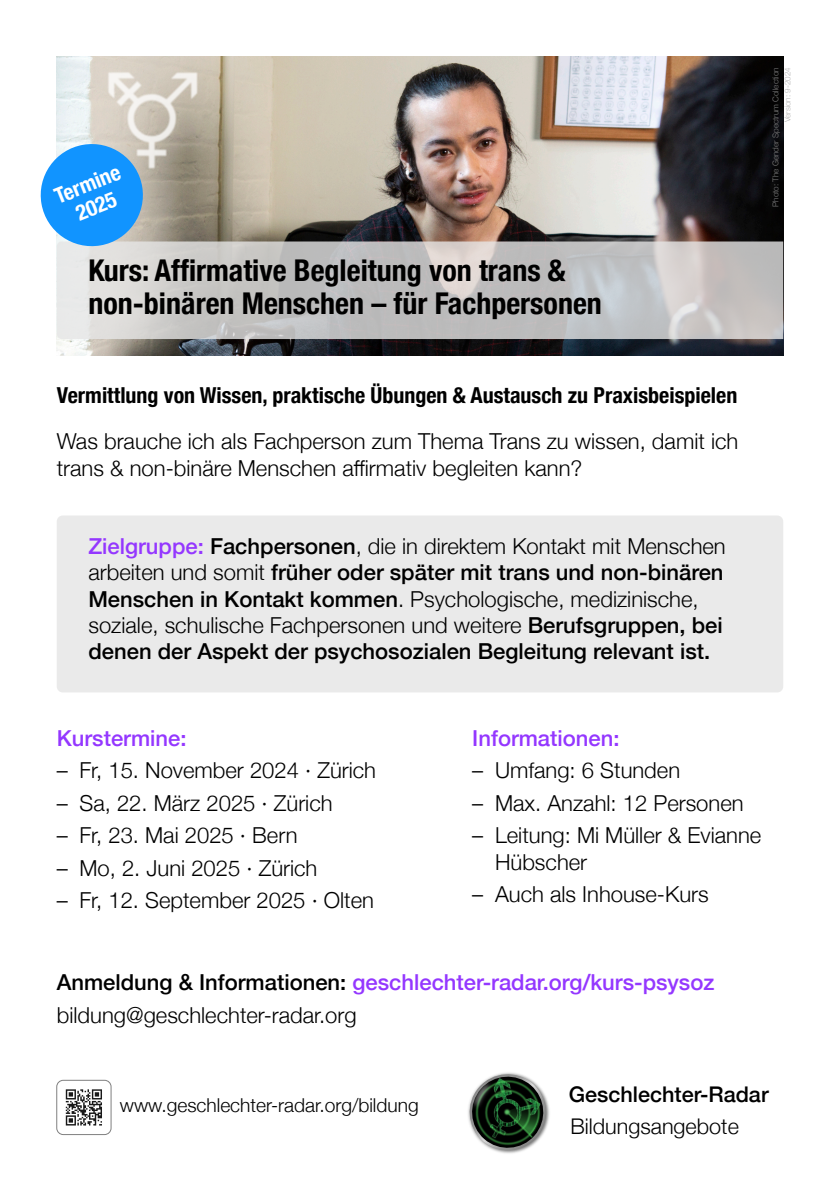
<style>
.page{position:relative;width:840px;height:1191px;background:#fff}
.page>*{position:absolute;margin:0;border:0;box-sizing:border-box;transform-origin:0 0}
.t1{font:30px "font 000000002 ccea 56 e";color:#000}
.t2{font:22px "font 000000002 ccea 56 e";color:#000}
.t3{font:22px "font 000000002 ccea 56 e";color:#9437ff}
.t4{font:21.8px "font 000000002 ccea 56 e";color:#fff}
.t5{font:21.6px "font 000000002 ccea 56 e";color:#000}
.t6{font:19.2px "font 000000002 ccea 56 e";color:#000}
.t7{font:8px "font 000000002 ccea 56 e";color:#7e7e7e}
.t8{font:8px "font 000000002 ccea 56 e";color:#b2b2b2}
.s1{color:#9437ff}
.s2{color:#000}
</style>
<div class="page">
<div style="left:57px;top:515px;width:725px;height:177px;background:#eaeaea;border-radius:6px"></div>
<img style="left:57px;top:57px;width:725px;height:299px">
<img style="left:108px;top:72px;width:90px;height:97px">
<svg style="left:57px;top:241px;width:725px;height:98px;background:#c6c5c5"></svg>
<svg style="left:40px;top:140px;width:107px;height:110px;background:#50aaf3"></svg>
<svg style="left:468px;top:1072px;width:82px;height:82px"></svg>
<img style="left:475px;top:1078px;width:65px;height:67px">
<img style="left:507px;top:1105px;width:31px;height:29px">
<img style="left:503px;top:1108px;width:29px;height:29px">
<img style="left:470px;top:1080px;width:23px;height:30px">
<svg style="left:66px;top:1089px;width:36px;height:36px"></svg>
<div style="left:56px;top:1079px;width:55px;height:56px;border:1px solid #7f7f7f;border-radius:7px"></div>
<p class="t4" style="left:51px;top:184px;width:70px;rotate:-22deg">Termine</p>
<p class="t4" style="left:72px;top:202px;width:43px;rotate:-22deg">2025</p>
<p class="t1" style="left:88px;top:252px;width:478px">Kurs: Affirmative Begleitung von trans &amp;</p>
<p class="t1" style="left:88px;top:285px;width:514px">non-binären Menschen – für Fachpersonen</p>
<p class="t2" style="left:57px;top:381px;width:681px">Vermittlung von Wissen, praktische Übungen &amp; Austausch zu Praxisbeispielen</p>
<p class="t2" style="left:57px;top:428px;width:682px">Was brauche ich als Fachperson zum Thema Trans zu wissen, damit ich</p>
<p class="t2" style="left:57px;top:454px;width:526px">trans &amp; non-binäre Menschen affirmativ begleiten kann?</p>
<p class="t2" style="left:88px;top:532px;width:638px"><span class="s1">Zielgruppe:</span> Fachpersonen, die in direktem Kontakt mit Menschen</p>
<p class="t2" style="left:88px;top:559px;width:636px">arbeiten und somit früher oder später mit trans und non-binären</p>
<p class="t2" style="left:88px;top:585px;width:611px">Menschen in Kontakt kommen. Psychologische, medizinische,</p>
<p class="t2" style="left:88px;top:611px;width:635px">soziale, schulische Fachpersonen und weitere Berufsgruppen, bei</p>
<p class="t2" style="left:88px;top:638px;width:623px">denen der Aspekt der psychosozialen Begleitung relevant ist.</p>
<p class="t7" style="left:770px;top:207px;width:141px;rotate:-90deg">Photo: The Gender Spectrum Collection</p>
<p class="t8" style="left:782px;top:122px;width:56px;rotate:-90deg">Version: 9-2024</p>
<p class="t3" style="left:57px;top:724px;width:131px">Kurstermine:</p>
<p class="t2" style="left:57px;top:757px;width:321px">– Fr, 15. November 2024 · Zürich</p>
<p class="t2" style="left:57px;top:789px;width:277px">– Sa, 22. März 2025 · Zürich</p>
<p class="t2" style="left:57px;top:822px;width:242px">– Fr, 23. Mai 2025 · Bern</p>
<p class="t2" style="left:57px;top:854px;width:262px">– Mo, 2. Juni 2025 · Zürich</p>
<p class="t2" style="left:57px;top:886px;width:318px">– Fr, 12. September 2025 · Olten</p>
<p class="t3" style="left:472px;top:724px;width:149px">Informationen:</p>
<p class="t2" style="left:472px;top:757px;width:209px">– Umfang: 6 Stunden</p>
<p class="t2" style="left:472px;top:789px;width:273px">– Max. Anzahl: 12 Personen</p>
<p class="t2" style="left:472px;top:822px;width:290px">– Leitung: Mi Müller &amp; Evianne</p>
<p class="t2" style="left:494px;top:848px;width:94px">Hübscher</p>
<p class="t2" style="left:472px;top:880px;width:238px">– Auch als Inhouse-Kurs</p>
<p class="t3" style="left:57px;top:969px;width:659px"><span class="s2">Anmeldung &amp; Informationen:</span> geschlechter-radar.org/kurs-psysoz</p>
<p class="t2" style="left:57px;top:1002px;width:301px">bildung@geschlechter-radar.org</p>
<p class="t6" style="left:120px;top:1093px;width:300px">www.geschlechter-radar.org/bildung</p>
<p class="t5" style="left:568px;top:1080px;width:201px">Geschlechter-Radar</p>
<p class="t5" style="left:570px;top:1113px;width:170px">Bildungsangebote</p>
</div>
